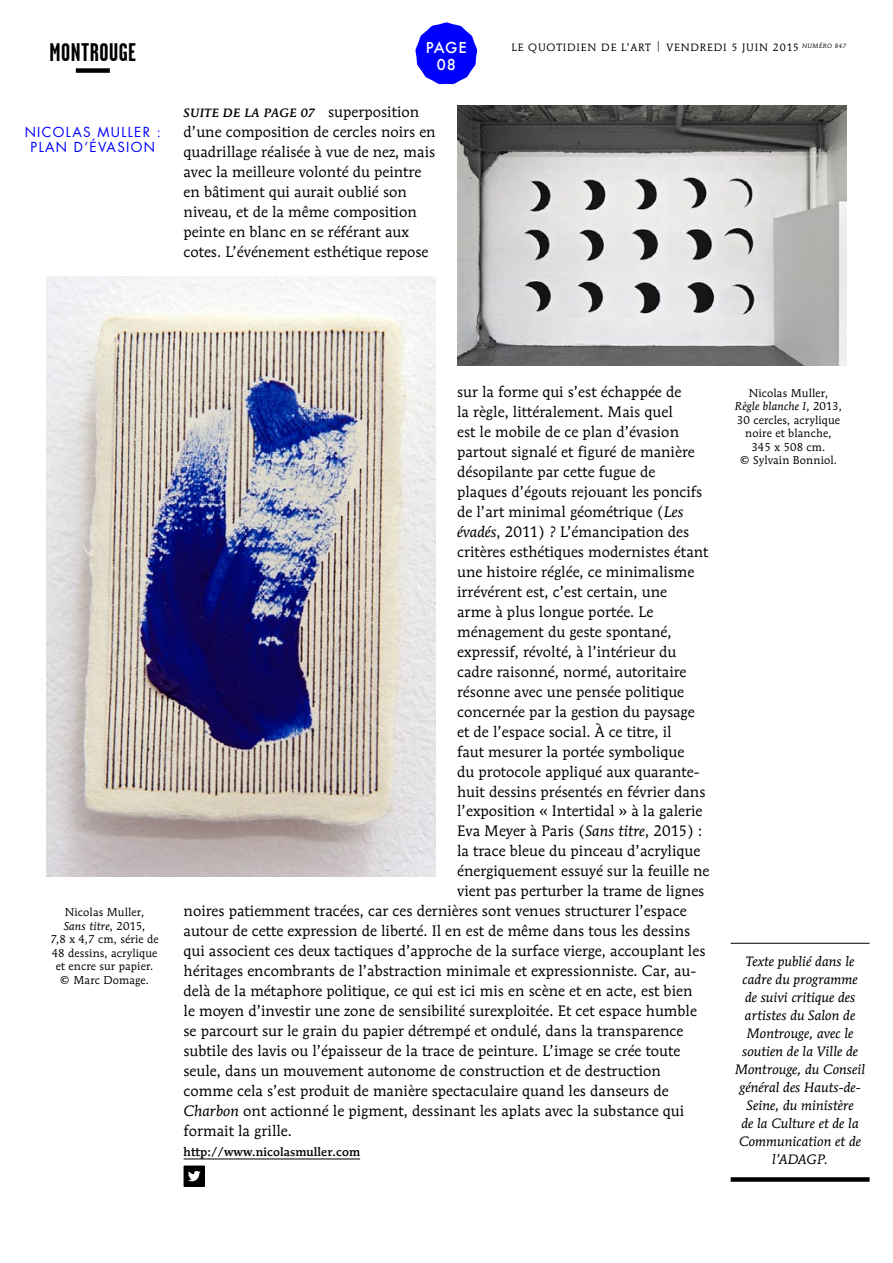
<style>
.page{position:relative;width:893px;height:1263px;background:#fff}
.page>*{position:absolute;margin:0;border:0;box-sizing:border-box;transform-origin:0 0}
.t1{font:700 25.5px "Garage Gothic";letter-spacing:.02em;color:#000}
.t2{font:15px/20px "Mendoza Roman";color:#000}
.t3{font:500 14.7px/16.5px "Futura";letter-spacing:.055em;color:#fff;text-align:center}
.t4{font:italic 13.5px/18px "Mendoza Roman";color:#000;text-align:center}
.t5{font:13.5px/15px "Futura";letter-spacing:.1em;color:#00f;text-align:center}
.t6{font:500 12px "Mendoza Roman";letter-spacing:.01em;color:#000}
.t7{font:italic 500 12px "Mendoza Roman";letter-spacing:.03em;color:#000}
.t8{font:11.25px/13.5px "Mendoza Roman";letter-spacing:.01em;color:#000;text-align:center}
.t9{font:10.5px "Mendoza Roman";letter-spacing:.08em;color:#000}
.s1{font-style:italic}
</style>
<div class="page">
<svg style="left:415px;top:22px;width:62px;height:62px"></svg>
<div style="left:76px;top:68px;width:34px;height:5px;background:#000"></div>
<hr style="left:184px;top:1158px;width:176px;height:1px;background:#000">
<svg style="left:184px;top:1165px;width:21px;height:22px"></svg>
<hr style="left:731px;top:943px;width:139px;height:1px;background:#000">
<div style="left:731px;top:1177px;width:139px;height:5px;background:#000"></div>
<img style="left:457px;top:106px;width:389px;height:259px">
<img style="left:47px;top:277px;width:389px;height:599px">
<h1 class="t1" style="left:49px;top:38px;width:88px">MONTROUGE</h1>
<p class="t5" style="left:25px;top:125px;width:138px">NICOLAS MULLER :<br>PLAN D’ÉVASION</p>
<p class="t3" style="left:426px;top:39px;width:43px">PAGE<br>08</p>
<p class="t2" style="left:184px;top:102px;width:254px;text-indent:145px">superposition d’une composition de cercles noirs en quadrillage réalisée à vue de nez, mais avec la meilleure volonté du peintre en bâtiment qui aurait oublié son niveau, et de la même composition peinte en blanc en se référant aux cotes. L’événement esthétique repose</p>
<p class="t7" style="left:184px;top:105px;width:133px">SUITE DE LA PAGE 07</p>
<p class="t9" style="left:511px;top:41px;width:336px">LE QUOTIDIEN DE L’ART | VENDREDI 5 JUIN 2015 <sup>NUMÉRO</sup> <sup>847</sup></p>
<p class="t8" style="left:50px;top:906px;width:110px">Nicolas Muller,<br><span class="s1">Sans titre</span>, 2015,<br>7,8 x 4,7 cm, série de<br>48 dessins, acrylique et encre sur papier. © Marc Domage.</p>
<p class="t2" style="left:457px;top:381px;width:226px">sur la forme qui s’est échappée de</p>
<p class="t2" style="left:457px;top:401px;width:217px">la règle, littéralement. Mais quel</p>
<p class="t2" style="left:457px;top:421px;width:223px">est le mobile de ce plan d’évasion</p>
<p class="t2" style="left:457px;top:441px;width:239px">partout signalé et figuré de manière</p>
<p class="t2" style="left:457px;top:461px;width:200px">désopilante par cette fugue de</p>
<p class="t2" style="left:457px;top:481px;width:247px">plaques d’égouts rejouant les poncifs</p>
<p class="t2" style="left:457px;top:501px;width:228px">de l’art minimal géométrique (<span class="s1">Les</span></p>
<p class="t2" style="left:457px;top:521px;width:234px"><span class="s1">évadés</span>, 2011) ? L’émancipation des</p>
<p class="t2" style="left:457px;top:541px;width:253px">critères esthétiques modernistes étant</p>
<p class="t2" style="left:457px;top:561px;width:239px">une histoire réglée, ce minimalisme</p>
<p class="t2" style="left:457px;top:581px;width:211px">irrévérent est, c’est certain, une</p>
<p class="t2" style="left:457px;top:601px;width:198px">arme à plus longue portée. Le</p>
<p class="t2" style="left:457px;top:621px;width:216px">ménagement du geste spontané,</p>
<p class="t2" style="left:457px;top:641px;width:221px">expressif, révolté, à l’intérieur du</p>
<p class="t2" style="left:457px;top:661px;width:231px">cadre raisonné, normé, autoritaire</p>
<p class="t2" style="left:457px;top:681px;width:229px">résonne avec une pensée politique</p>
<p class="t2" style="left:457px;top:701px;width:239px">concernée par la gestion du paysage</p>
<p class="t2" style="left:457px;top:721px;width:216px">et de l’espace social. À ce titre, il</p>
<p class="t2" style="left:457px;top:741px;width:229px">faut mesurer la portée symbolique</p>
<p class="t2" style="left:457px;top:761px;width:244px">du protocole appliqué aux quarante-</p>
<p class="t2" style="left:457px;top:781px;width:250px">huit dessins présentés en février dans</p>
<p class="t2" style="left:457px;top:801px;width:247px">l’exposition « Intertidal » à la galerie</p>
<p class="t2" style="left:457px;top:821px;width:247px">Eva Meyer à Paris (<span class="s1">Sans titre</span>, 2015) :</p>
<p class="t2" style="left:457px;top:841px;width:245px">la trace bleue du pinceau d’acrylique</p>
<p class="t2" style="left:457px;top:861px;width:254px">énergiquement essuyé sur la feuille ne</p>
<p class="t2" style="left:457px;top:881px;width:249px">vient pas perturber la trame de lignes</p>
<p class="t2" style="left:184px;top:901px;width:505px">noires patiemment tracées, car ces dernières sont venues structurer l’espace</p>
<p class="t2" style="left:184px;top:921px;width:508px">autour de cette expression de liberté. Il en est de même dans tous les dessins</p>
<p class="t2" style="left:184px;top:941px;width:523px">qui associent ces deux tactiques d’approche de la surface vierge, accouplant les</p>
<p class="t2" style="left:184px;top:961px;width:514px">héritages encombrants de l’abstraction minimale et expressionniste. Car, au-</p>
<p class="t2" style="left:184px;top:981px;width:510px">delà de la métaphore politique, ce qui est ici mis en scène et en acte, est bien</p>
<p class="t2" style="left:184px;top:1001px;width:515px">le moyen d’investir une zone de sensibilité surexploitée. Et cet espace humble</p>
<p class="t2" style="left:184px;top:1021px;width:501px">se parcourt sur le grain du papier détrempé et ondulé, dans la transparence</p>
<p class="t2" style="left:184px;top:1041px;width:498px">subtile des lavis ou l’épaisseur de la trace de peinture. L’image se crée toute</p>
<p class="t2" style="left:184px;top:1061px;width:479px">seule, dans un mouvement autonome de construction et de destruction</p>
<p class="t2" style="left:184px;top:1081px;width:487px">comme cela s’est produit de manière spectaculaire quand les danseurs de</p>
<p class="t2" style="left:184px;top:1101px;width:502px"><span class="s1">Charbon</span> ont actionné le pigment, dessinant les aplats avec la substance qui</p>
<p class="t2" style="left:184px;top:1121px;width:110px">formait la grille.</p>
<p class="t6" style="left:184px;top:1145px;width:178px">http://www.nicolasmuller.com</p>
<p class="t8" style="left:735px;top:386px;width:108px">Nicolas Muller,<br><span class="s1">Règle blanche I</span>, 2013,<br>30 cercles, acrylique noire et blanche,<br>345 x 508 cm.<br>© Sylvain Bonniol.</p>
<p class="t4" style="left:735px;top:952px;width:132px">Texte publié dans le cadre du programme de suivi critique des artistes du Salon de<br>Montrouge, avec le soutien de la Ville de<br>Montrouge, du Conseil général des Hauts-de-<br>Seine, du ministère<br>de la Culture et de la<br>Communication et de l’ADAGP.</p>
</div>
